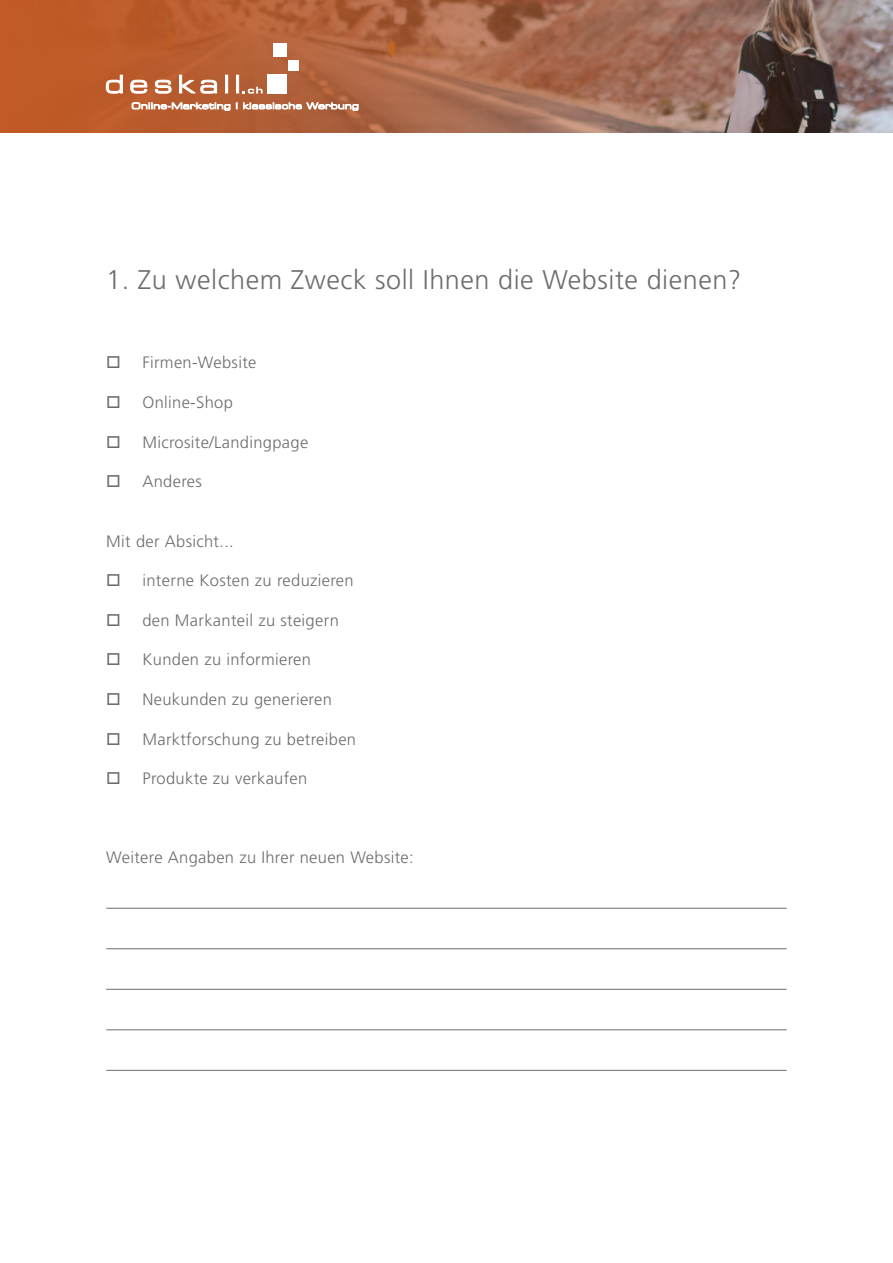
<style>
.page{position:relative;width:893px;height:1263px;background:#fff}
.page>*{position:absolute;margin:0;border:0;box-sizing:border-box;transform-origin:0 0}
.Untertitel{font:300 27px "Frutiger";letter-spacing:.02em;color:#6c6d70}
.Fragen{font:300 16.5px "Frutiger";letter-spacing:.02em;color:#6c6d70}
.Untertitel-2{font:300 16.5px "Frutiger";letter-spacing:.02em;color:#6c6d70}
</style>
<div class="page">
<svg style="left:0;top:0;width:893px;height:133px;background:#a36549"></svg>
<div style="left:273px;top:43px;width:13px;height:14px;background:#fff"></div>
<div style="left:267px;top:74px;width:20px;height:20px;background:#fff"></div>
<div style="left:289px;top:60px;width:10px;height:10px;background:#fff"></div>
<svg style="left:106px;top:74px;width:17px;height:20px"></svg>
<svg style="left:130px;top:79px;width:18px;height:15px"></svg>
<svg style="left:154px;top:79px;width:18px;height:15px"></svg>
<svg style="left:179px;top:74px;width:39px;height:20px"></svg>
<div style="left:225px;top:75px;width:3px;height:18px;background:#fff;border:1px solid #fff"></div>
<hr style="left:236px;top:75px;width:3px;height:18px;background:#fff">
<svg style="left:243px;top:87px;width:20px;height:7px"></svg>
<svg style="left:132px;top:102px;width:98px;height:9px"></svg>
<svg style="left:243px;top:102px;width:116px;height:9px"></svg>
<hr style="left:106px;top:948px;width:681px;height:1px;background:#6c6d70">
<hr style="left:106px;top:1029px;width:681px;height:1px;background:#6c6d70">
<hr style="left:106px;top:908px;width:681px;height:1px;background:#6c6d70">
<hr style="left:106px;top:989px;width:681px;height:1px;background:#6c6d70">
<hr style="left:106px;top:1070px;width:681px;height:1px;background:#6c6d70">
<p class="Untertitel" style="left:106px;top:264px;width:637px">1. Zu welchem Zweck soll Ihnen die Website dienen?</p>
<p class="Untertitel-2" style="left:106px;top:353px;width:152px">□ Firmen-Website</p>
<p class="Fragen" style="left:106px;top:393px;width:128px">□ Online-Shop</p>
<p class="Fragen" style="left:106px;top:432px;width:203px">□ Microsite/Landingpage</p>
<p class="Fragen" style="left:106px;top:472px;width:97px">□ Anderes</p>
<p class="Fragen" style="left:106px;top:531px;width:129px">Mit der Absicht...</p>
<p class="Fragen" style="left:106px;top:571px;width:249px">□ interne Kosten zu reduzieren</p>
<p class="Fragen" style="left:106px;top:611px;width:234px">□ den Markanteil zu steigern</p>
<p class="Fragen" style="left:106px;top:650px;width:206px">□ Kunden zu informieren</p>
<p class="Fragen" style="left:106px;top:690px;width:227px">□ Neukunden zu generieren</p>
<p class="Fragen" style="left:106px;top:729px;width:251px">□ Marktforschung zu betreiben</p>
<p class="Fragen" style="left:106px;top:769px;width:203px">□ Produkte zu verkaufen</p>
<p class="Fragen" style="left:106px;top:848px;width:309px">Weitere Angaben zu Ihrer neuen Website:</p>
</div>
